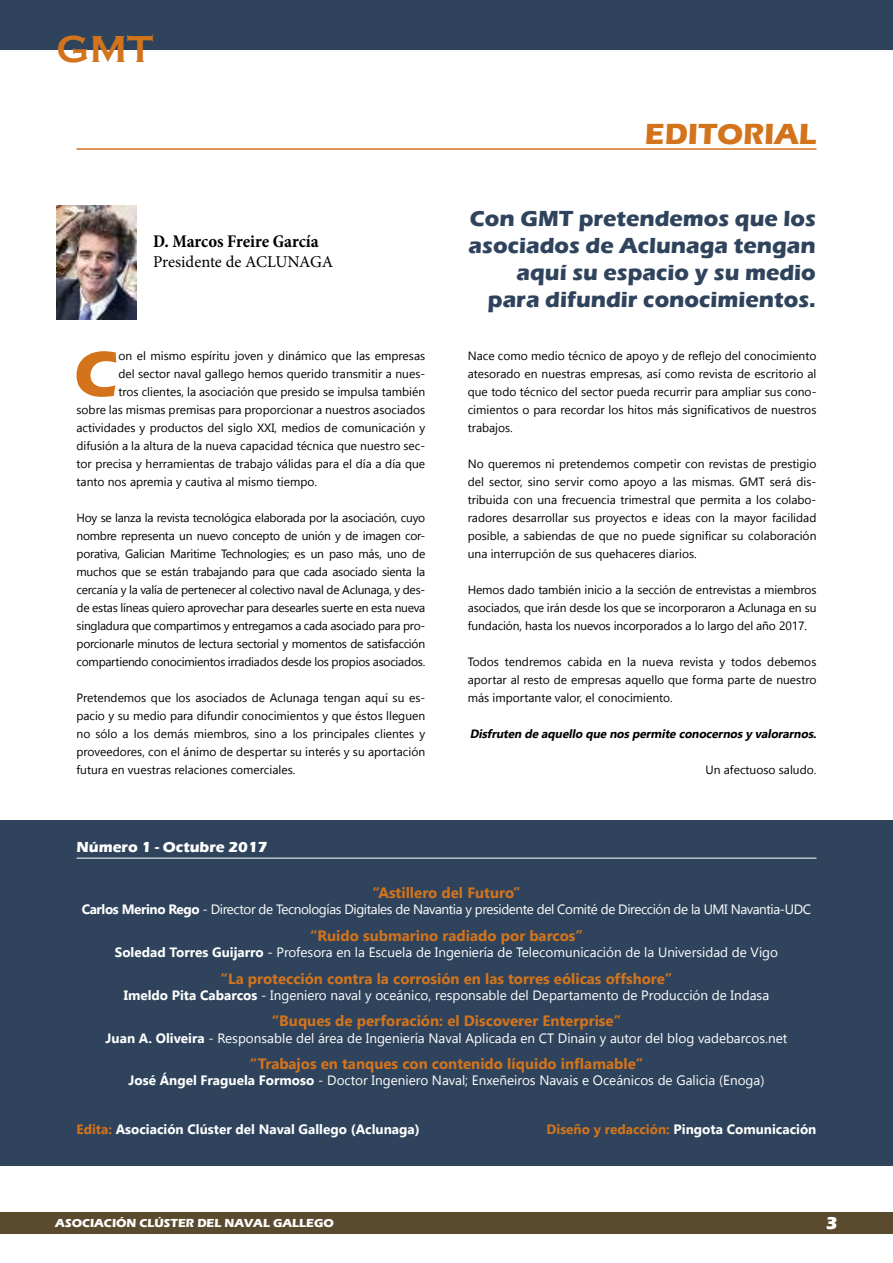
<style>
.page{position:relative;width:893px;height:1263px;background:#fff}
.page>*{position:absolute;margin:0;border:0;box-sizing:border-box;transform-origin:0 0}
.t1{font:700 66px "Eras ITC";color:#d3741c}
.t2{font:700 38.55px "Copperplate Gothic";color:#d3741c}
.t3{font:700 30px "Eras ITC";color:#d3741c}
.t4{font:700 22.5px/27px "Eras ITC";color:#2f445c;text-align:right}
.t5{font:700 condensed 18px "Minion Pro";letter-spacing:-.005em;color:#000}
.t6{font:700 18px "Eras ITC";color:#fff}
.t7{font:16.5px "Minion Pro";color:#000}
.t8{font:700 15px "Gadugi";color:#d3741c}
.t9{font:700 15px "Eras ITC";color:#fff}
.t10{font:13.5px "Gadugi";color:#fff}
.t11{font:13.5px "Gadugi";letter-spacing:-.03em;color:#fff}
.t12{font:700 13.5px "Gadugi";color:#fff}
.t13{font:12px/18px "Gadugi";color:#000;text-align:justify}
.t14{font:italic 700 12px "Gadugi";color:#000}
.t15{font:700 12px "Eras ITC";color:#fff}
.s1{font-weight:700}
.s2{color:#d3741c}
</style>
<div class="page">
<div style="left:0;top:820px;width:893px;height:345px;background:#2f445c"></div>
<hr style="left:77px;top:148px;width:739px;height:2px;background:#d3741c">
<img style="left:57px;top:205px;width:80px;height:114px">
<hr style="left:77px;top:858px;width:739px;height:1px;background:#fff">
<div style="left:0;top:1212px;width:893px;height:21px;background:#5b4b2e"></div>
<hr style="left:0;top:49px;width:1px;height:157px;background:#2f445c">
<div style="left:0;top:0;width:893px;height:49px;background:#2f445c"></div>
<h2 class="t2" style="left:57px;top:28px;width:98px">GMT</h2>
<h3 class="t5" style="left:153px;top:229px;width:167px">D. Marcos Freire García</h3>
<h3 class="t7" style="left:153px;top:251px;width:182px">Presidente de ACLUNAGA</h3>
<h1 class="t1" style="left:74px;top:336px;width:46px">C</h1>
<p class="t13" style="left:118px;top:347px;width:308px">on el mismo espíritu joven y dinámico que las empresas</p>
<p class="t13" style="left:118px;top:365px;width:308px">del sector naval gallego hemos querido transmitir a nues-</p>
<p class="t13" style="left:118px;top:383px;width:308px">tros clientes, la asociación que presido se impulsa también</p>
<p class="t13" style="left:77px;top:401px;width:350px">sobre las mismas premisas para proporcionar a nuestros asociados</p>
<p class="t13" style="left:77px;top:419px;width:350px">actividades y productos del siglo XXI, medios de comunicación y</p>
<p class="t13" style="left:77px;top:437px;width:350px">difusión a la altura de la nueva capacidad técnica que nuestro sec-</p>
<p class="t13" style="left:77px;top:455px;width:350px">tor precisa y herramientas de trabajo válidas para el día a día que</p>
<p class="t13" style="left:77px;top:473px;width:242px">tanto nos apremia y cautiva al mismo tiempo.</p>
<p class="t13" style="left:77px;top:509px;width:350px">Hoy se lanza la revista tecnológica elaborada por la asociación, cuyo nombre representa un nuevo concepto de unión y de imagen cor&shy;porativa, Galician Maritime Technologies; es un paso más, uno de muchos que se están trabajando para que cada asociado sienta la cercanía y la valía de pertenecer al colectivo naval de Aclunaga, y des&shy;de estas líneas quiero aprovechar para desearles suerte en esta nueva singladura que compartimos y entregamos a cada asociado para pro&shy;porcionarle minutos de lectura sectorial y momentos de satisfacción compartiendo conocimientos irradiados desde los propios asociados.</p>
<p class="t13" style="left:77px;top:689px;width:350px">Pretendemos que los asociados de Aclunaga tengan aquí su es&shy;pacio y su medio para difundir conocimientos y que éstos lleguen no sólo a los demás miembros, sino a los principales clientes y proveedores, con el ánimo de despertar su interés y su aportación futura en vuestras relaciones comerciales.</p>
<p class="t9" style="left:77px;top:839px;width:193px">Número 1 - Octubre 2017</p>
<h3 class="t3" style="left:645px;top:117px;width:173px">EDITORIAL</h3>
<h3 class="t4" style="left:469px;top:205px;width:349px">Con GMT pretendemos que los asociados de Aclunaga tengan aquí su espacio y su medio para difundir conocimientos.</h3>
<p class="t13" style="left:468px;top:347px;width:350px">Nace como medio técnico de apoyo y de reflejo del conocimiento atesorado en nuestras empresas, así como revista de escritorio al que todo técnico del sector pueda recurrir para ampliar sus cono&shy;cimientos o para recordar los hitos más significativos de nuestros trabajos.</p>
<p class="t13" style="left:468px;top:455px;width:350px">No queremos ni pretendemos competir con revistas de prestigio del sector, sino servir como apoyo a las mismas. GMT será dis&shy;tribuida con una frecuencia trimestral que permita a los colabo&shy;radores desarrollar sus proyectos e ideas con la mayor facilidad posible, a sabiendas de que no puede significar su colaboración una interrupción de sus quehaceres diarios.</p>
<p class="t13" style="left:468px;top:581px;width:350px">Hemos dado también inicio a la sección de entrevistas a miembros asociados, que irán desde los que se incorporaron a Aclunaga en su fundación, hasta los nuevos incorporados a lo largo del año 2017.</p>
<p class="t13" style="left:468px;top:653px;width:350px">Todos tendremos cabida en la nueva revista y todos debemos aportar al resto de empresas aquello que forma parte de nuestro más importante valor, el conocimiento.</p>
<p class="t14" style="left:470px;top:727px;width:351px">Disfruten de aquello que nos permite conocernos y valorarnos.</p>
<p class="t13" style="left:705px;top:761px;width:112px">Un afectuoso saludo.</p>
<p class="t8" style="left:373px;top:884px;width:149px">“Astillero del Futuro”</p>
<p class="t11" style="left:82px;top:901px;width:731px"><span class="s1">Carlos Merino Rego</span> - Director de Tecnologías Digitales de Navantia y presidente del Comité de Dirección de la UMI Navantia-UDC</p>
<p class="t8" style="left:310px;top:926px;width:274px">“Ruido submarino radiado por barcos”</p>
<p class="t10" style="left:115px;top:944px;width:665px"><span class="s1">Soledad Torres Guijarro</span> - Profesora en la Escuela de Ingeniería de Telecomunicación de la Universidad de Vigo</p>
<p class="t8" style="left:221px;top:969px;width:453px">“La protección contra la corrosión en las torres eólicas offshore”</p>
<p class="t10" style="left:124px;top:987px;width:647px"><span class="s1">Imeldo Pita Cabarcos</span> - Ingeniero naval y oceánico, responsable del Departamento de Producción de Indasa</p>
<p class="t8" style="left:272px;top:1012px;width:351px">“Buques de perforación: el Discoverer Enterprise”</p>
<p class="t10" style="left:106px;top:1029px;width:683px"><span class="s1">Juan A. Oliveira</span> - Responsable del área de Ingeniería Naval Aplicada en CT Dinain y autor del blog vadebarcos.net</p>
<p class="t8" style="left:250px;top:1055px;width:395px">“Trabajos en tanques con contenido líquido inflamable”</p>
<p class="t10" style="left:128px;top:1072px;width:637px"><span class="s1">José Ángel Fraguela Formoso</span> - Doctor Ingeniero Naval; Enxeñeiros Navais e Oceánicos de Galicia (Enoga)</p>
<p class="t12" style="left:77px;top:1121px;width:345px"><span class="s2">Edita:</span> Asociación Clúster del Naval Gallego (Aclunaga)</p>
<p class="t12" style="left:547px;top:1121px;width:271px"><span class="s2">Diseño y redacción:</span> Pingota Comunicación</p>
<p class="t15" style="left:55px;top:1216px;width:280px">ASOCIACIÓN CLÚSTER DEL NAVAL GALLEGO</p>
<h3 class="t6" style="left:826px;top:1212px;width:13px">3</h3>
</div>
